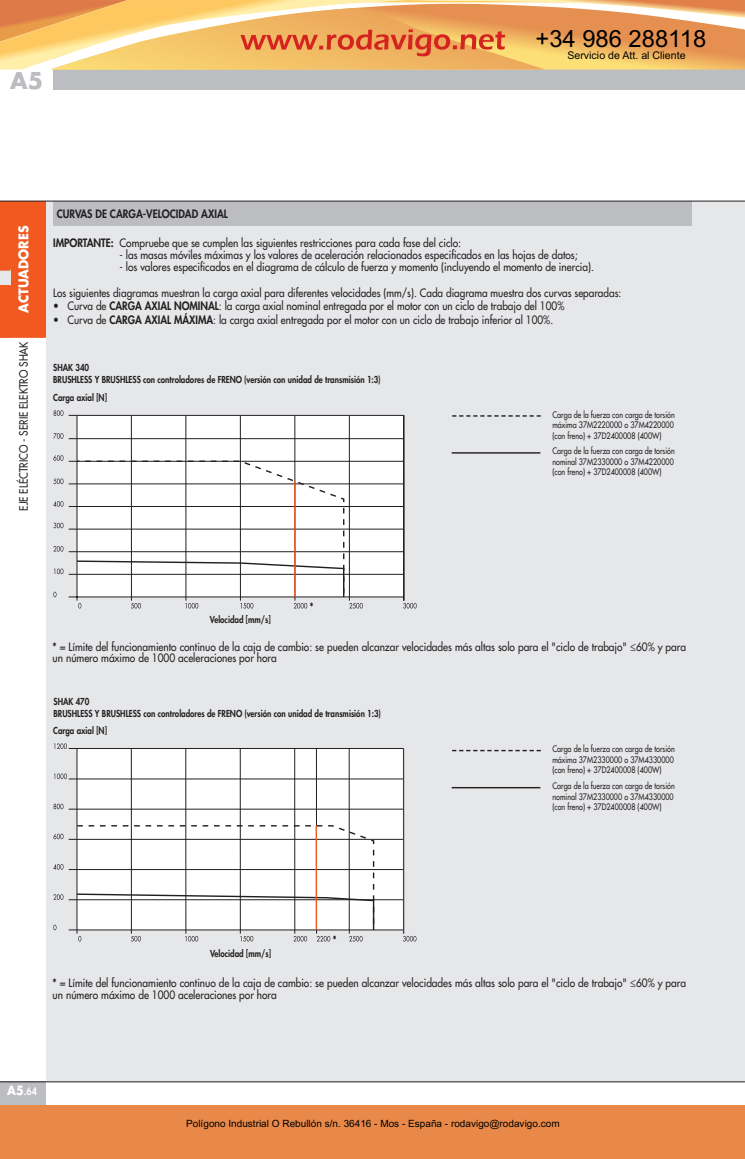
<style>
.page{position:relative;width:745px;height:1159px;background:#fff}
.page>*{position:absolute;margin:0;border:0;box-sizing:border-box;transform-origin:0 0}
.t1{font:23.75px "Arial";color:#000}
.t2{font:700 22.5px "Futura Std";color:#bcbdc0}
.t3{font:700 13.12px "Futura Std";color:#fff;scale:.95 1}
.t4{font:500 11.25px/11.9px "Futura Std";color:#231f20;scale:.9 1}
.t5{font:500 11.25px "Futura Std";color:#231f20;scale:.89 1}
.t6{font:800 11.25px "Futura Std";color:#231f20;scale:.9 1}
.t7{font:10.62px "Arial";color:#000}
.t8{font:10px "Arial";color:#000}
.t9{font:800 10px "Futura Std";color:#fff;scale:.9 1}
.t10{font:800 9.38px/11.9px "Futura Std";color:#231f20;scale:.85 1}
.t11{font:500 8.75px/10.5px "Futura Std";color:#231f20;text-align:justify;scale:.82 1}
.s1{font-weight:800}
.s2{font-weight:700;font-size:12.5px}
</style>
<div class="page">
<div style="left:0;top:1081px;width:46px;height:25px;background:#bcbdc0"></div>
<div style="left:53px;top:54px;width:691px;height:35px;background:#bcbdc0"></div>
<div style="left:0;top:201px;width:46px;height:138px;background:#f15921"></div>
<hr style="left:0;top:338px;width:46px;height:2px;background:#fff">
<div style="left:0;top:269px;width:11px;height:17px;background:#e6e7e9"></div>
<svg style="left:0;top:269px;width:11px;height:2px"></svg>
<div style="left:46px;top:201px;width:698px;height:880px;background:#e6e7e9"></div>
<div style="left:53px;top:201px;width:638px;height:25px;background:#bcbdc0"></div>
<svg style="left:452px;top:415px;width:88px;height:2px"></svg>
<hr style="left:451px;top:452px;width:89px;height:1px;background:#231f20">
<svg style="left:53px;top:410px;width:10px;height:6px"></svg>
<svg style="left:53px;top:433px;width:10px;height:6px"></svg>
<svg style="left:53px;top:455px;width:10px;height:6px"></svg>
<svg style="left:53px;top:478px;width:10px;height:6px"></svg>
<svg style="left:53px;top:501px;width:10px;height:6px"></svg>
<svg style="left:53px;top:523px;width:10px;height:5px"></svg>
<svg style="left:53px;top:546px;width:10px;height:5px"></svg>
<svg style="left:54px;top:568px;width:9px;height:6px"></svg>
<svg style="left:403px;top:603px;width:13px;height:5px"></svg>
<div style="left:77px;top:415px;width:326px;height:182px;background:#fff"></div>
<hr style="left:77px;top:415px;width:1px;height:185px;background:#231f20">
<hr style="left:69px;top:596px;width:334px;height:1px;background:#231f20">
<hr style="left:69px;top:574px;width:334px;height:1px;background:#231f20">
<hr style="left:69px;top:551px;width:334px;height:1px;background:#231f20">
<hr style="left:69px;top:529px;width:334px;height:1px;background:#231f20">
<hr style="left:69px;top:506px;width:334px;height:1px;background:#231f20">
<hr style="left:69px;top:484px;width:334px;height:1px;background:#231f20">
<hr style="left:69px;top:461px;width:334px;height:1px;background:#231f20">
<hr style="left:69px;top:438px;width:334px;height:1px;background:#231f20">
<hr style="left:69px;top:415px;width:334px;height:1px;background:#231f20">
<hr style="left:131px;top:415px;width:1px;height:185px;background:#231f20">
<hr style="left:185px;top:415px;width:1px;height:185px;background:#231f20">
<hr style="left:240px;top:415px;width:1px;height:185px;background:#231f20">
<hr style="left:294px;top:415px;width:1px;height:185px;background:#231f20">
<hr style="left:349px;top:415px;width:1px;height:185px;background:#231f20">
<hr style="left:403px;top:415px;width:1px;height:185px;background:#231f20">
<svg style="left:76px;top:460px;width:269px;height:100px"></svg>
<svg style="left:75px;top:560px;width:287px;height:48px"></svg>
<hr style="left:294px;top:481px;width:1px;height:116px;background:#f15921">
<svg style="left:452px;top:750px;width:88px;height:1px"></svg>
<hr style="left:451px;top:787px;width:89px;height:1px;background:#231f20">
<svg style="left:54px;top:743px;width:13px;height:6px"></svg>
<svg style="left:54px;top:773px;width:13px;height:6px"></svg>
<svg style="left:53px;top:803px;width:10px;height:6px"></svg>
<svg style="left:53px;top:833px;width:10px;height:6px"></svg>
<svg style="left:53px;top:924px;width:3px;height:6px"></svg>
<svg style="left:53px;top:864px;width:10px;height:5px"></svg>
<svg style="left:53px;top:894px;width:10px;height:6px"></svg>
<svg style="left:403px;top:936px;width:13px;height:5px"></svg>
<div style="left:77px;top:748px;width:326px;height:182px;background:#fff"></div>
<hr style="left:77px;top:748px;width:1px;height:185px;background:#231f20">
<hr style="left:69px;top:929px;width:334px;height:1px;background:#231f20">
<hr style="left:69px;top:899px;width:334px;height:1px;background:#231f20">
<hr style="left:69px;top:869px;width:334px;height:1px;background:#231f20">
<hr style="left:69px;top:839px;width:334px;height:1px;background:#231f20">
<hr style="left:69px;top:809px;width:334px;height:1px;background:#231f20">
<hr style="left:69px;top:779px;width:334px;height:1px;background:#231f20">
<hr style="left:69px;top:748px;width:334px;height:1px;background:#231f20">
<hr style="left:131px;top:748px;width:1px;height:185px;background:#231f20">
<hr style="left:185px;top:748px;width:1px;height:185px;background:#231f20">
<hr style="left:240px;top:748px;width:1px;height:185px;background:#231f20">
<hr style="left:294px;top:748px;width:1px;height:185px;background:#231f20">
<hr style="left:349px;top:748px;width:1px;height:185px;background:#231f20">
<hr style="left:316px;top:748px;width:1px;height:185px;background:#231f20">
<hr style="left:403px;top:748px;width:1px;height:185px;background:#231f20">
<svg style="left:75px;top:824px;width:300px;height:117px"></svg>
<hr style="left:315px;top:825px;width:2px;height:104px;background:#f15921">
<hr style="left:0;top:201px;width:744px;height:1px;background:#231f20">
<hr style="left:0;top:1081px;width:744px;height:1px;background:#231f20">
<div style="left:0;top:1105px;width:744px;height:54px;background:#e88949"></div>
<svg style="left:0;top:0;width:744px;height:70px"></svg>
<h2 class="t2" style="left:10px;top:66px;width:35px">A5</h2>
<h1 class="t1" style="left:535px;top:22px;width:172px">+34 986 288118</h1>
<p class="t7" style="left:567px;top:48px;width:120px">Servicio de Att. al Cliente</p>
<p class="t3" style="left:15px;top:313px;width:94px;rotate:-90deg">ACTUADORES</p>
<p class="t4" style="left:18px;top:511px;width:190px;rotate:-90deg">EJE ELÉCTRICO - SERIE ELEKTRO SHAK</p>
<p class="t6" style="left:57px;top:207px;width:191px">CURVAS DE CARGA-VELOCIDAD AXIAL</p>
<p class="t4" style="left:53px;top:237px;width:454px"><span class="s1">IMPORTANTE:</span> Compruebe que se cumplen las siguientes restricciones para cada fase del ciclo:</p>
<p class="t4" style="left:119px;top:249px;width:510px">- las masas móviles máximas y los valores de aceleración relacionados especificados en las hojas de datos;</p>
<p class="t4" style="left:119px;top:261px;width:528px">- los valores especificados en el diagrama de cálculo de fuerza y momento (incluyendo el momento de inercia).</p>
<p class="t5" style="left:53px;top:285px;width:639px">Los siguientes diagramas muestran la carga axial para diferentes velocidades (mm/s). Cada diagrama muestra dos curvas separadas:</p>
<p class="t5" style="left:53px;top:299px;width:575px">• Curva de <span class="s1">CARGA AXIAL NOMINAL</span>: la carga axial nominal entregada por el motor con un ciclo de trabajo del 100%</p>
<p class="t5" style="left:53px;top:312px;width:563px">• Curva de <span class="s1">CARGA AXIAL MÁXIMA</span>: la carga axial entregada por el motor con un ciclo de trabajo inferior al 100%.</p>
<p class="t10" style="left:53px;top:361px;width:386px">SHAK 340<br>BRUSHLESS Y BRUSHLESS con controladores de FRENO (versión con unidad de transmisión 1:3)</p>
<p class="t10" style="left:53px;top:391px;width:65px">Carga axial [N]</p>
<p class="t11" style="left:552px;top:409px;width:151px">Carga de la fuerza con carga de torsión máxima 37M2220000 o 37M4220000 (con freno) + 37D2400008 (400W)</p>
<p class="t11" style="left:552px;top:446px;width:151px">Carga de la fuerza con carga de torsión nominal 37M2330000 o 37M4220000 (con freno) + 37D2400008 (400W)</p>
<p class="t10" style="left:210px;top:614px;width:73px">Velocidad [mm/s]</p>
<p class="t4" style="left:53px;top:640px;width:705px"><span class="s1">*</span> = Límite del funcionamiento continuo de la caja de cambio: se pueden alcanzar velocidades más altas solo para el "ciclo de trabajo" ≤60% y para un número máximo de 1000 aceleraciones por hora</p>
<p class="t10" style="left:53px;top:695px;width:386px">SHAK 470<br>BRUSHLESS Y BRUSHLESS con controladores de FRENO (versión con unidad de transmisión 1:3)</p>
<p class="t10" style="left:53px;top:725px;width:65px">Carga axial [N]</p>
<p class="t11" style="left:552px;top:744px;width:151px">Carga de la fuerza con carga de torsión máxima 37M2330000 o 37M4330000 (con freno) + 37D2400008 (400W)</p>
<p class="t11" style="left:552px;top:781px;width:151px">Carga de la fuerza con carga de torsión nominal 37M2330000 o 37M4330000 (con freno) + 37D2400008 (400W)</p>
<p class="t10" style="left:210px;top:947px;width:73px">Velocidad [mm/s]</p>
<p class="t4" style="left:53px;top:976px;width:705px"><span class="s1">*</span> = Límite del funcionamiento continuo de la caja de cambio: se pueden alcanzar velocidades más altas solo para el "ciclo de trabajo" ≤60% y para un número máximo de 1000 aceleraciones por hora</p>
<p class="t9" style="left:7px;top:1085px;width:34px"><span class="s2">A5</span>.64</p>
<p class="t8" style="left:186px;top:1117px;width:375px">Polígono Industrial O Rebullón s/n. 36416 - Mos - España - rodavigo@rodavigo.com</p>
</div>
